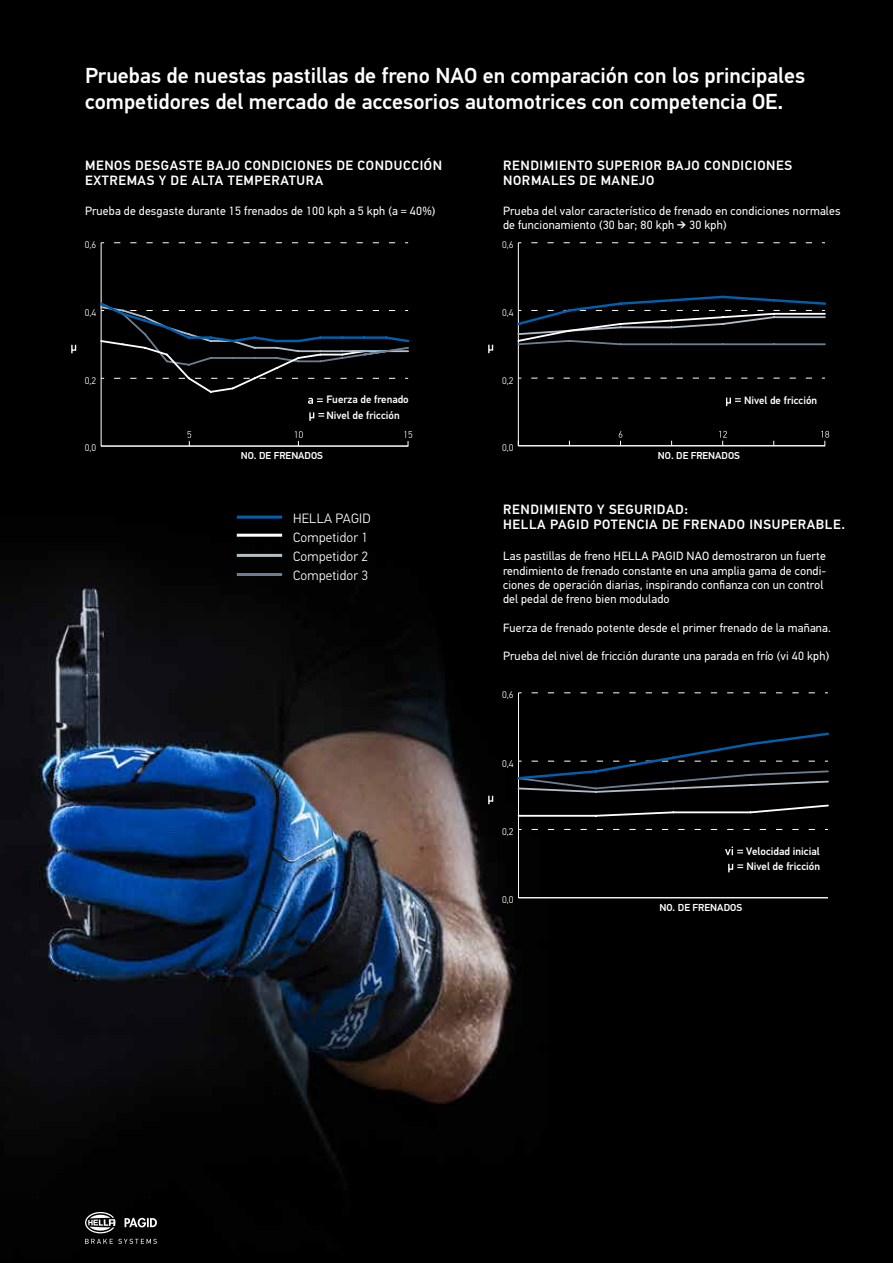
<style>
.page{position:relative;width:893px;height:1263px;background:#fff}
.page>*{position:absolute;margin:0;border:0;box-sizing:border-box;transform-origin:0 0}
.t1{font:500 21.75px/26.1px "Hella DIN Universal";color:#fff}
.t2{font:500 13.5px/15px "Hella DIN Universal";letter-spacing:.045em;color:#fff}
.t3{font:300 13.5px/19.2px "Hella DIN Universal";letter-spacing:.015em;color:#fff}
.t4{font:12px/14.2px "Hella DIN Universal";letter-spacing:.015em;color:#fff}
.t5{font:500 10.8px/15.5px "Hella DIN Universal";color:#fff}
.t6{font:500 10.2px "Hella DIN Universal";color:#fff}
.t7{font:500 10.05px "Hella DIN Universal";color:#fff}
.t8{font:300 9.75px "Hella DIN Universal";color:#fff}
</style>
<div class="page">
<img style="left:0;top:0;width:893px;height:1263px">
<hr style="left:237px;top:516px;width:45px;height:3px;background:#0060ad">
<hr style="left:237px;top:534px;width:45px;height:3px;background:#fff">
<hr style="left:237px;top:554px;width:45px;height:3px;background:#b3bec8">
<hr style="left:237px;top:573px;width:45px;height:3px;background:#6d7e92">
<svg style="left:85px;top:1212px;width:72px;height:32px"></svg>
<hr style="left:101px;top:243px;width:1px;height:203px;background:#fff">
<hr style="left:101px;top:446px;width:307px;height:1px;background:#fff">
<svg style="left:114px;top:242px;width:294px;height:1px"></svg>
<svg style="left:71px;top:345px;width:5px;height:8px"></svg>
<svg style="left:309px;top:412px;width:15px;height:9px"></svg>
<svg style="left:187px;top:431px;width:4px;height:15px"></svg>
<svg style="left:295px;top:431px;width:8px;height:15px"></svg>
<svg style="left:405px;top:431px;width:7px;height:15px"></svg>
<svg style="left:98px;top:300px;width:313px;height:104px"></svg>
<hr style="left:518px;top:243px;width:1px;height:203px;background:#fff">
<hr style="left:518px;top:445px;width:307px;height:1px;background:#fff">
<svg style="left:531px;top:378px;width:294px;height:1px"></svg>
<svg style="left:531px;top:242px;width:294px;height:1px"></svg>
<svg style="left:515px;top:294px;width:312px;height:52px"></svg>
<svg style="left:488px;top:345px;width:5px;height:8px"></svg>
<svg style="left:726px;top:398px;width:15px;height:8px"></svg>
<svg style="left:821px;top:431px;width:8px;height:15px"></svg>
<svg style="left:719px;top:431px;width:8px;height:15px"></svg>
<svg style="left:619px;top:431px;width:3px;height:15px"></svg>
<hr style="left:518px;top:693px;width:1px;height:205px;background:#fff">
<hr style="left:518px;top:897px;width:310px;height:1px;background:#fff">
<svg style="left:532px;top:829px;width:296px;height:1px"></svg>
<svg style="left:532px;top:692px;width:296px;height:1px"></svg>
<svg style="left:517px;top:803px;width:312px;height:15px"></svg>
<svg style="left:516px;top:731px;width:313px;height:63px"></svg>
<svg style="left:488px;top:796px;width:5px;height:8px"></svg>
<svg style="left:725px;top:847px;width:18px;height:8px"></svg>
<svg style="left:728px;top:864px;width:15px;height:8px"></svg>
<h1 class="t1" style="left:85px;top:64px;width:722px">Pruebas de nuestas pastillas de freno NAO en comparación con los principales competidores del mercado de accesorios automotrices con competencia OE.</h1>
<p class="t2" style="left:85px;top:159px;width:358px">MENOS DESGASTE BAJO CONDICIONES DE CONDUCCIÓN<br>EXTREMAS Y DE ALTA TEMPERATURA</p>
<p class="t2" style="left:503px;top:159px;width:290px">RENDIMIENTO SUPERIOR BAJO CONDICIONES<br>NORMALES DE MANEJO</p>
<p class="t4" style="left:85px;top:204px;width:352px">Prueba de desgaste durante 15 frenados de 100 kph a 5 kph (a = 40%)</p>
<p class="t4" style="left:503px;top:204px;width:339px">Prueba del valor característico de frenado en condiciones normales de funcionamiento (30 bar; 80 kph ➔ 30 kph)</p>
<p class="t8" style="left:85px;top:239px;width:13px">0,6</p>
<p class="t8" style="left:502px;top:239px;width:13px">0,6</p>
<p class="t8" style="left:85px;top:307px;width:13px">0,4</p>
<p class="t8" style="left:502px;top:307px;width:13px">0,4</p>
<p class="t8" style="left:85px;top:374px;width:13px">0,2</p>
<p class="t8" style="left:502px;top:374px;width:13px">0,2</p>
<p class="t5" style="left:326px;top:393px;width:84px">Fuerza de frenado<br>Nivel de fricción</p>
<p class="t5" style="left:744px;top:393px;width:75px">Nivel de fricción</p>
<p class="t8" style="left:85px;top:442px;width:13px">0,0</p>
<p class="t7" style="left:241px;top:450px;width:84px">NO. DE FRENADOS</p>
<p class="t8" style="left:502px;top:442px;width:13px">0,0</p>
<p class="t7" style="left:658px;top:449px;width:83px">NO. DE FRENADOS</p>
<p class="t3" style="left:293px;top:510px;width:79px">HELLA PAGID<br>Competidor 1<br>Competidor 2<br>Competidor 3</p>
<p class="t2" style="left:503px;top:503px;width:343px">RENDIMIENTO Y SEGURIDAD:<br>HELLA PAGID POTENCIA DE FRENADO INSUPERABLE.</p>
<p class="t4" style="left:503px;top:550px;width:325px">Las pastillas de freno HELLA PAGID NAO demostraron un fuerte rendimiento de frenado constante en una amplia gama de condi&shy;ciones de operación diarias, inspirando confianza con un control del pedal de freno bien modulado</p>
<p class="t4" style="left:503px;top:621px;width:330px">Fuerza de frenado potente desde el primer frenado de la mañana.</p>
<p class="t4" style="left:503px;top:650px;width:328px">Prueba del nivel de fricción durante una parada en frío (vi 40 kph)</p>
<p class="t8" style="left:502px;top:689px;width:13px">0,6</p>
<p class="t8" style="left:502px;top:757px;width:13px">0,4</p>
<p class="t8" style="left:502px;top:826px;width:13px">0,2</p>
<p class="t5" style="left:746px;top:845px;width:75px">Velocidad inicial</p>
<p class="t5" style="left:746px;top:860px;width:75px">Nivel de fricción</p>
<p class="t8" style="left:502px;top:894px;width:13px">0,0</p>
<p class="t6" style="left:659px;top:901px;width:84px">NO. DE FRENADOS</p>
</div>
